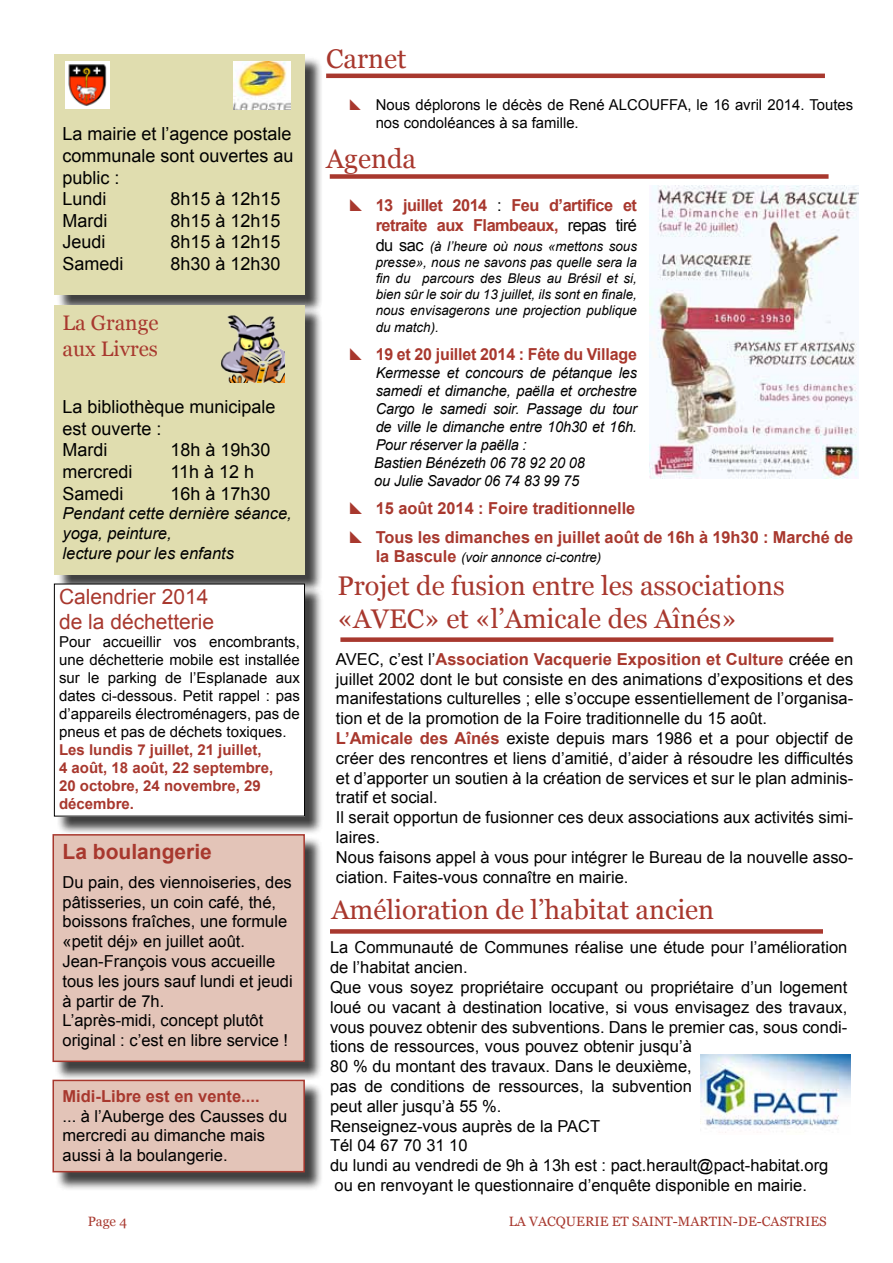
<style>
.page{position:relative;width:893px;height:1263px;background:#fff}
.page>*{position:absolute;margin:0;border:0;box-sizing:border-box;transform-origin:0 0}
.t1{font:27px/32.4px "Georgia";color:#a8382e}
.t2{font:21px/25.2px "Arial";color:#a8382e}
.t3{font:21px/25.2px "Georgia";color:#a8382e}
.t4{font:700 21px "Arial";color:#a8382e}
.t5{font:18px/21.6px "Arial";color:#000}
.t6{font:16.5px/19.8px "Arial";color:#000}
.t7{font:700 16.5px/28.3px "Arial";color:#a8382e}
.t8{font:italic 16.5px/19.8px "Arial";color:#000}
.t9{font:700 16.5px/19.8px "Arial";letter-spacing:-.03em;color:#a8382e}
.t10{font:15px/18px "Arial";color:#000;text-align:justify}
.t11{font:italic 15px/18px "Arial";letter-spacing:-.01em;color:#000}
.t12{font:700 15px/18px "Arial";color:#a8382e}
.t13{font:italic 13.5px/16.2px "Arial";color:#000;text-align:justify}
.t14{font:13.5px "Georgia";color:#a8382e}
.s1{font-weight:400;color:#000}
.s2{font-style:normal;font-size:16.5px}
.s3{font-weight:700;font-style:normal;font-size:16.5px;color:#a8382e}
.s4{font-weight:700;color:#a8382e}
</style>
<div class="page">
<div style="left:56px;top:56px;width:267px;height:257px;background:#000;opacity:.75"></div>
<div style="left:54px;top:54px;width:251px;height:240px;background:#e0ddaf"></div>
<img style="left:233px;top:61px;width:57px;height:49px">
<img style="left:66px;top:61px;width:43px;height:47px">
<div style="left:56px;top:307px;width:267px;height:287px;background:#000;opacity:.75"></div>
<div style="left:54px;top:305px;width:251px;height:270px;background:#e0ddaf"></div>
<img style="left:221px;top:315px;width:64px;height:68px">
<hr style="left:326px;top:74px;width:499px;height:4px;background:#a8382e">
<div style="left:330px;top:174px;width:498px;height:5px;background:#a8382e"></div>
<div style="left:56px;top:586px;width:268px;height:249px;background:#000;opacity:.75"></div>
<div style="left:54px;top:584px;width:250px;height:232px;background:#fff"></div>
<div style="left:54px;top:584px;width:251px;height:232px;border:1px solid #000"></div>
<div style="left:340px;top:637px;width:493px;height:5px;background:#a8382e"></div>
<div style="left:330px;top:929px;width:493px;height:5px;background:#a8382e"></div>
<img style="left:650px;top:186px;width:209px;height:292px">
<img style="left:700px;top:1054px;width:150px;height:79px">
<div style="left:55px;top:836px;width:269px;height:245px;background:#000;opacity:.75"></div>
<div style="left:53px;top:835px;width:251px;height:226px;background:#e3c4b8"></div>
<div style="left:52px;top:834px;width:253px;height:228px;border:2px solid #a8382e"></div>
<div style="left:55px;top:1082px;width:269px;height:109px;background:#000;opacity:.75"></div>
<div style="left:53px;top:1080px;width:251px;height:92px;background:#e3c4b8"></div>
<div style="left:52px;top:1080px;width:253px;height:92px;border:2px solid #a8382e"></div>
<p class="t5" style="left:63px;top:123px;width:233px">La mairie et l’agence postale communale sont ouvertes au public :<br>Lundi</p>
<p class="t5" style="left:171px;top:188px;width:112px">8h15 à 12h15</p>
<p class="t5" style="left:63px;top:210px;width:46px">Mardi</p>
<p class="t5" style="left:171px;top:210px;width:112px">8h15 à 12h15</p>
<p class="t5" style="left:63px;top:231px;width:45px">Jeudi</p>
<p class="t5" style="left:171px;top:231px;width:112px">8h15 à 12h15</p>
<p class="t5" style="left:63px;top:253px;width:63px">Samedi</p>
<p class="t5" style="left:171px;top:253px;width:112px">8h30 à 12h30</p>
<p class="t3" style="left:63px;top:311px;width:97px">La Grange aux Livres</p>
<p class="t5" style="left:63px;top:396px;width:215px">La bibliothèque municipale est ouverte :<br>Mardi</p>
<p class="t5" style="left:171px;top:439px;width:102px">18h à 19h30</p>
<p class="t5" style="left:63px;top:461px;width:72px">mercredi</p>
<p class="t5" style="left:171px;top:461px;width:85px">11h à 12 h</p>
<p class="t5" style="left:63px;top:483px;width:63px">Samedi</p>
<p class="t5" style="left:171px;top:483px;width:102px">16h à 17h30</p>
<p class="t8" style="left:63px;top:504px;width:231px">Pendant cette dernière séance, yoga, peinture,<br>lecture pour les enfants</p>
<p class="t2" style="left:59px;top:584px;width:157px">Calendrier 2014 de la déchetterie</p>
<p class="t10" style="left:59px;top:633px;width:242px">Pour accueillir vos encombrants, une déchetterie mobile est installée sur le parking de l’Esplanade aux dates ci-dessous. Petit rappel : pas d’appareils électroménagers, pas de pneus et pas de déchets toxiques.</p>
<p class="t12" style="left:59px;top:741px;width:216px">Les lundis 7 juillet, 21 juillet,<br>4 août, 18 août, 22 septembre,<br>20 octobre, 24 novembre, 29 décembre.</p>
<p class="t4" style="left:63px;top:838px;width:151px">La boulangerie</p>
<p class="t6" style="left:63px;top:872px;width:232px">Du pain, des viennoiseries, des pâtisseries, un coin café, thé, boissons fraîches, une formule «petit déj» en juillet août.<br>Jean-François vous accueille tous les jours sauf lundi et jeudi à partir de 7h.<br>L’après-midi, concept plutôt original : c’est en libre service !</p>
<p class="t7" style="left:63px;top:1082px;width:199px">Midi-Libre est en vente....</p>
<p class="t6" style="left:63px;top:1106px;width:226px">... à l’Auberge des Causses du mercredi au dimanche mais aussi à la boulangerie.</p>
<h1 class="t1" style="left:326px;top:43px;width:82px">Carnet</h1>
<p class="t10" style="left:376px;top:96px;width:479px">Nous déplorons le décès de René ALCOUFFA, le 16 avril 2014. Toutes nos condoléances à sa famille.</p>
<h1 class="t1" style="left:326px;top:143px;width:91px">Agenda</h1>
<p class="t9" style="left:376px;top:196px;width:263px">13 juillet 2014 <span class="s1">:</span> Feu d’artifice et retraite aux Flambeaux, <span class="s1">repas tiré</span></p>
<p class="t13" style="left:376px;top:238px;width:263px"><span class="s2">du sac</span> (à l’heure où nous «mettons sous presse», nous ne savons pas quelle sera la fin du parcours des Bleus au Brésil et si, bien sûr le soir du 13 juillet, ils sont en finale, nous envisagerons une projection publique du match).</p>
<p class="t7" style="left:376px;top:340px;width:263px">19 et 20 juillet 2014 : Fête du Village</p>
<p class="t11" style="left:374px;top:364px;width:264px">Kermesse et concours de pétanque les samedi et dimanche, paëlla et orchestre Cargo le samedi soir. Passage du tour de ville le dimanche entre 10h30 et 16h.<br>Pour réserver la paëlla :<br>Bastien Bénézeth 06 78 92 20 08<br>ou Julie Savador 06 74 83 99 75</p>
<p class="t7" style="left:376px;top:495px;width:479px">15 août 2014 : Foire traditionnelle<br>Tous les dimanches en juillet août de 16h à 19h30 : Marché de</p>
<p class="t13" style="left:376px;top:550px;width:227px"><span class="s3">la Bascule</span> (voir annonce ci-contre)</p>
<h1 class="t1" style="left:337px;top:570px;width:449px">Projet de fusion entre les associations «AVEC» et «l’Amicale des Aînés»</h1>
<p class="t6" style="left:336px;top:649px;width:519px">AVEC, c’est l’<span class="s4">Association Vacquerie Exposition et Culture</span> créée en juillet 2002 dont le but consiste en des animations d’expositions et des manifestations culturelles ; elle s’occupe essentiellement de l’organisa&shy;tion et de la promotion de la Foire traditionnelle du 15 août.<br><span class="s4">L’Amicale des Aînés</span> existe depuis mars 1986 et a pour objectif de créer des rencontres et liens d’amitié, d’aider à résoudre les difficultés et d’apporter un soutien à la création de services et sur le plan adminis&shy;tratif et social.<br>Il serait opportun de fusionner ces deux associations aux activités simi&shy;laires.<br>Nous faisons appel à vous pour intégrer le Bureau de la nouvelle asso&shy;ciation. Faites-vous connaître en mairie.</p>
<h1 class="t1" style="left:331px;top:894px;width:384px">Amélioration de l’habitat ancien</h1>
<p class="t6" style="left:330px;top:938px;width:519px">La Communauté de Communes réalise une étude pour l’amélioration de l’habitat ancien.<br>Que vous soyez propriétaire occupant ou propriétaire d’un logement loué ou vacant à destination locative, si vous envisagez des travaux, vous pouvez obtenir des subventions. Dans le premier cas, sous condi&shy;tions de ressources, vous pouvez obtenir jusqu’à<br>80 % du montant des travaux. Dans le deuxième,<br>pas de conditions de ressources, la subvention<br>peut aller jusqu’à 55 %.<br>Renseignez-vous auprès de la PACT<br>Tél 04 67 70 31 10<br>du lundi au vendredi de 9h à 13h est : pact.herault@pact-habitat.org ou en renvoyant le questionnaire d’enquête disponible en mairie.</p>
<p class="t14" style="left:88px;top:1213px;width:41px">Page 4</p>
<p class="t14" style="left:509px;top:1213px;width:319px">LA VACQUERIE ET SAINT-MARTIN-DE-CASTRIES</p>
</div>
